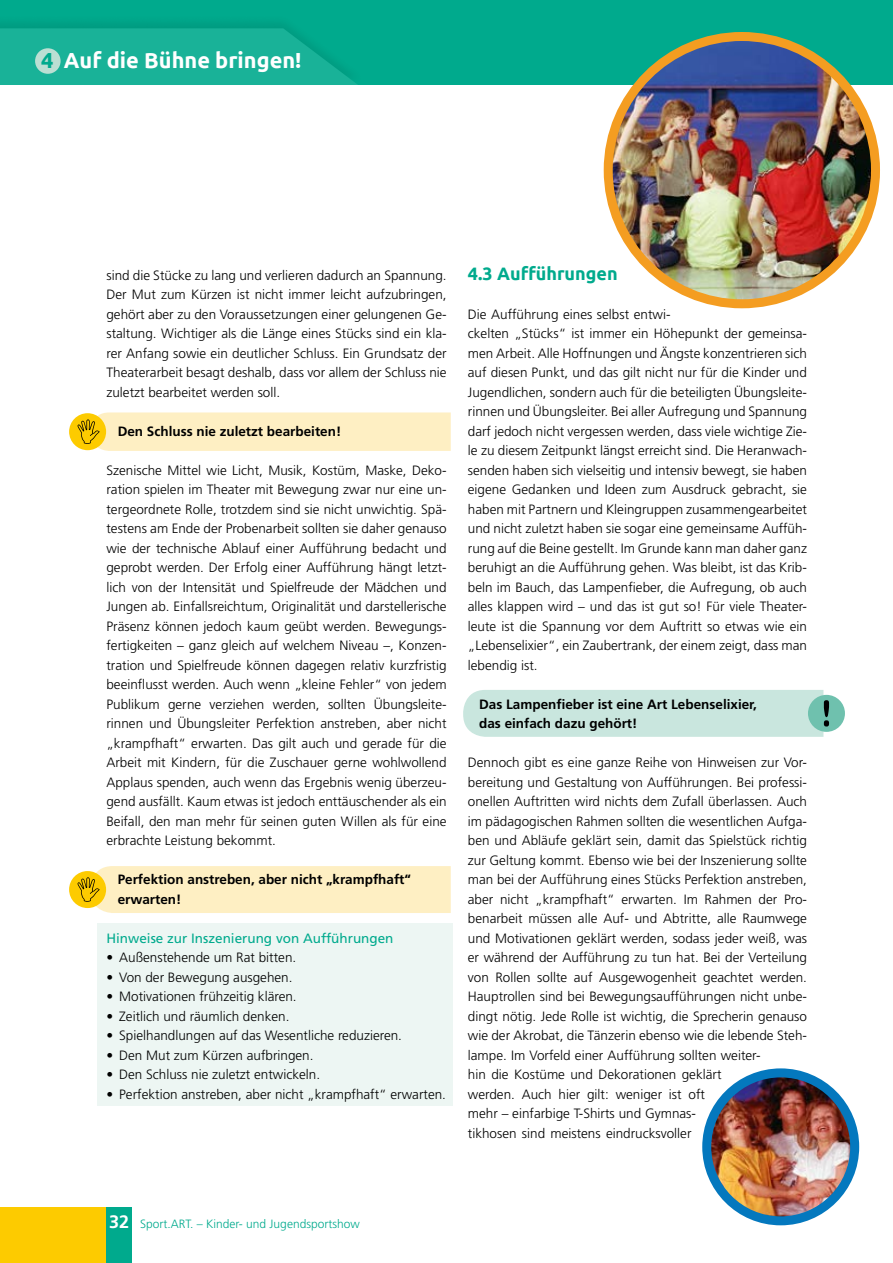
<style>
.page{position:relative;width:893px;height:1263px;background:#fff}
.page>*{position:absolute;margin:0;border:0;box-sizing:border-box;transform-origin:0 0}
.t1{font:700 21.75px "Ubuntu";color:#fff}
.t2{font:700 18px "Ubuntu";color:#00aa8d}
.t3{font:300 13.5px/19.5px "Frutiger LT Pro";color:#000;text-align:justify}
.t4{font:700 13.5px/19.5px "Frutiger LT Pro";color:#000}
.t5{font:13.5px "Frutiger LT Pro";color:#00aa8d}
.t6{font:300 12px "Frutiger LT Pro";color:#00aa8d}
.s1{color:#00aa8d}
.s2{font-family:"Frutiger LT Com";font-weight:700;font-size:18px;color:#fff}
</style>
<div class="page">
<div style="left:0;top:0;width:893px;height:85px;background:#00aa8d"></div>
<div style="left:0;top:1208px;width:106px;height:55px;background:#fdcb00"></div>
<div style="left:106px;top:1208px;width:26px;height:55px;background:#00aa8d"></div>
<div style="left:808px;top:695px;width:37px;height:37px;background:#6fc1ae;border-radius:50%"></div>
<svg style="left:463px;top:690px;width:366px;height:47px;background:#c6e4dc"></svg>
<div style="left:69px;top:871px;width:37px;height:37px;background:#fdcb00;border-radius:50%"></div>
<svg style="left:78px;top:866px;width:373px;height:47px;background:#fcecba"></svg>
<div style="left:69px;top:413px;width:37px;height:37px;background:#fdcb00;border-radius:50%"></div>
<svg style="left:78px;top:412px;width:373px;height:39px;background:#fcebb8"></svg>
<div style="left:97px;top:923px;width:355px;height:182px;background:#edf6f3"></div>
<img style="left:608px;top:39px;width:267px;height:263px">
<div style="left:604px;top:32px;width:276px;height:276px;border:9px solid #f49d21;border-radius:50%"></div>
<img style="left:711px;top:1075px;width:143px;height:146px">
<div style="left:702px;top:1068px;width:157px;height:157px;border:9px solid #0478be;border-radius:50%"></div>
<div style="left:0;top:14px;width:366px;height:73px;background:#000;opacity:.9"></div>
<svg style="left:0;top:28px;width:358px;height:57px;background:#16b096"></svg>
<div style="left:35px;top:48px;width:26px;height:26px;background:#bbdfd3;border-radius:50%"></div>
<h1 class="t1" style="left:41px;top:47px;width:262px"><span class="s1">4</span> Auf die Bühne bringen!</h1>
<p class="t3" style="left:106px;top:266px;width:342px">sind die Stücke zu lang und verlieren dadurch an Spannung.<br>Der Mut zum Kürzen ist nicht immer leicht aufzubringen, gehört aber zu den Voraussetzungen einer gelungenen Ge&shy;staltung. Wichtiger als die Länge eines Stücks sind ein kla&shy;rer Anfang sowie ein deutlicher Schluss. Ein Grundsatz der Theaterarbeit besagt deshalb, dass vor allem der Schluss nie zuletzt bearbeitet werden soll.</p>
<p class="t4" style="left:118px;top:422px;width:225px">Den Schluss nie zuletzt bearbeiten!</p>
<p class="t3" style="left:106px;top:461px;width:342px">Szenische Mittel wie Licht, Musik, Kostüm, Maske, Deko&shy;ration spielen im Theater mit Bewegung zwar nur eine un&shy;tergeordnete Rolle, trotzdem sind sie nicht unwichtig. Spä&shy;testens am Ende der Probenarbeit sollten sie daher genauso wie der technische Ablauf einer Aufführung bedacht und geprobt werden. Der Erfolg einer Aufführung hängt letzt&shy;lich von der Intensität und Spielfreude der Mädchen und Jungen ab. Einfallsreichtum, Originalität und darstellerische Präsenz können jedoch kaum geübt werden. Bewegungs&shy;fertigkeiten – ganz gleich auf welchem Niveau –, Konzen&shy;tration und Spielfreude können dagegen relativ kurzfristig beeinflusst werden. Auch wenn „kleine Fehler“ von jedem Publikum gerne verziehen werden, sollten Übungsleite&shy;rinnen und Übungsleiter Perfektion anstreben, aber nicht „krampfhaft“ erwarten. Das gilt auch und gerade für die Arbeit mit Kindern, für die Zuschauer gerne wohlwollend Applaus spenden, auch wenn das Ergebnis wenig überzeu&shy;gend ausfällt. Kaum etwas ist jedoch enttäuschender als ein Beifall, den man mehr für seinen guten Willen als für eine erbrachte Leistung bekommt.</p>
<p class="t4" style="left:118px;top:870px;width:295px">Perfektion anstreben, aber nicht „krampfhaft“ erwarten!</p>
<p class="t5" style="left:106px;top:930px;width:289px">Hinweise zur Inszenierung von Aufführungen</p>
<p class="t3" style="left:106px;top:948px;width:191px">• Außenstehende um Rat bitten.</p>
<p class="t3" style="left:106px;top:967px;width:188px">• Von der Bewegung ausgehen.</p>
<p class="t3" style="left:106px;top:987px;width:192px">• Motivationen frühzeitig klären.</p>
<p class="t3" style="left:106px;top:1006px;width:185px">• Zeitlich und räumlich denken.</p>
<p class="t3" style="left:106px;top:1026px;width:297px">• Spielhandlungen auf das Wesentliche reduzieren.</p>
<p class="t3" style="left:106px;top:1045px;width:209px">• Den Mut zum Kürzen aufbringen.</p>
<p class="t3" style="left:106px;top:1065px;width:215px">• Den Schluss nie zuletzt entwickeln.</p>
<p class="t3" style="left:106px;top:1084px;width:341px">• Perfektion anstreben, aber nicht „krampfhaft“ erwarten.</p>
<h2 class="t2" style="left:468px;top:263px;width:151px">4.3 Aufführungen</h2>
<p class="t3" style="left:468px;top:305px;width:341px;text-align:left">Die Aufführung eines selbst entwi-<br>ckelten „Stücks“ ist immer ein Höhepunkt der gemeinsa&shy;men Arbeit. Alle Hoffnungen und Ängste konzentrieren sich auf diesen Punkt, und das gilt nicht nur für die Kinder und Jugendlichen, sondern auch für die beteiligten Übungsleite&shy;rinnen und Übungsleiter. Bei aller Aufregung und Spannung darf jedoch nicht vergessen werden, dass viele wichtige Zie&shy;le zu diesem Zeitpunkt längst erreicht sind. Die Heranwach&shy;senden haben sich vielseitig und intensiv bewegt, sie haben eigene Gedanken und Ideen zum Ausdruck gebracht, sie haben mit Partnern und Kleingruppen zusammengearbeitet und nicht zuletzt haben sie sogar eine gemeinsame Auffüh&shy;rung auf die Beine gestellt. Im Grunde kann man daher ganz beruhigt an die Aufführung gehen. Was bleibt, ist das Krib&shy;beln im Bauch, das Lampenfieber, die Aufregung, ob auch alles klappen wird – und das ist gut so! Für viele Theater&shy;leute ist die Spannung vor dem Auftritt so etwas wie ein „Lebenselixier“, ein Zaubertrank, der einem zeigt, dass man lebendig ist.</p>
<p class="t4" style="left:479px;top:694px;width:279px">Das Lampenfieber ist eine Art Lebenselixier, das einfach dazu gehört!</p>
<p class="t3" style="left:468px;top:753px;width:341px;text-align:left">Dennoch gibt es eine ganze Reihe von Hinweisen zur Vor&shy;bereitung und Gestaltung von Aufführungen. Bei professi&shy;onellen Auftritten wird nichts dem Zufall überlassen. Auch im pädagogischen Rahmen sollten die wesentlichen Aufga&shy;ben und Abläufe geklärt sein, damit das Spielstück richtig zur Geltung kommt. Ebenso wie bei der Inszenierung sollte man bei der Aufführung eines Stücks Perfektion anstreben, aber nicht „krampfhaft“ erwarten. Im Rahmen der Pro&shy;benarbeit müssen alle Auf- und Abtritte, alle Raumwege und Motivationen geklärt werden, sodass jeder weiß, was er während der Aufführung zu tun hat. Bei der Verteilung von Rollen sollte auf Ausgewogenheit geachtet werden.<br>Hauptrollen sind bei Bewegungsaufführungen nicht unbe&shy;dingt nötig. Jede Rolle ist wichtig, die Sprecherin genauso wie der Akrobat, die Tänzerin ebenso wie die lebende Steh&shy;lampe. Im Vorfeld einer Aufführung sollten weiter-<br>hin die Kostüme und Dekorationen geklärt<br>werden. Auch hier gilt: weniger ist oft<br>mehr – einfarbige T-Shirts und Gymnas-<br>tikhosen sind meistens eindrucksvoller</p>
<p class="t6" style="left:109px;top:1216px;width:252px"><span class="s2">32</span> Sport.ART. – Kinder- und Jugendsportshow</p>
</div>
